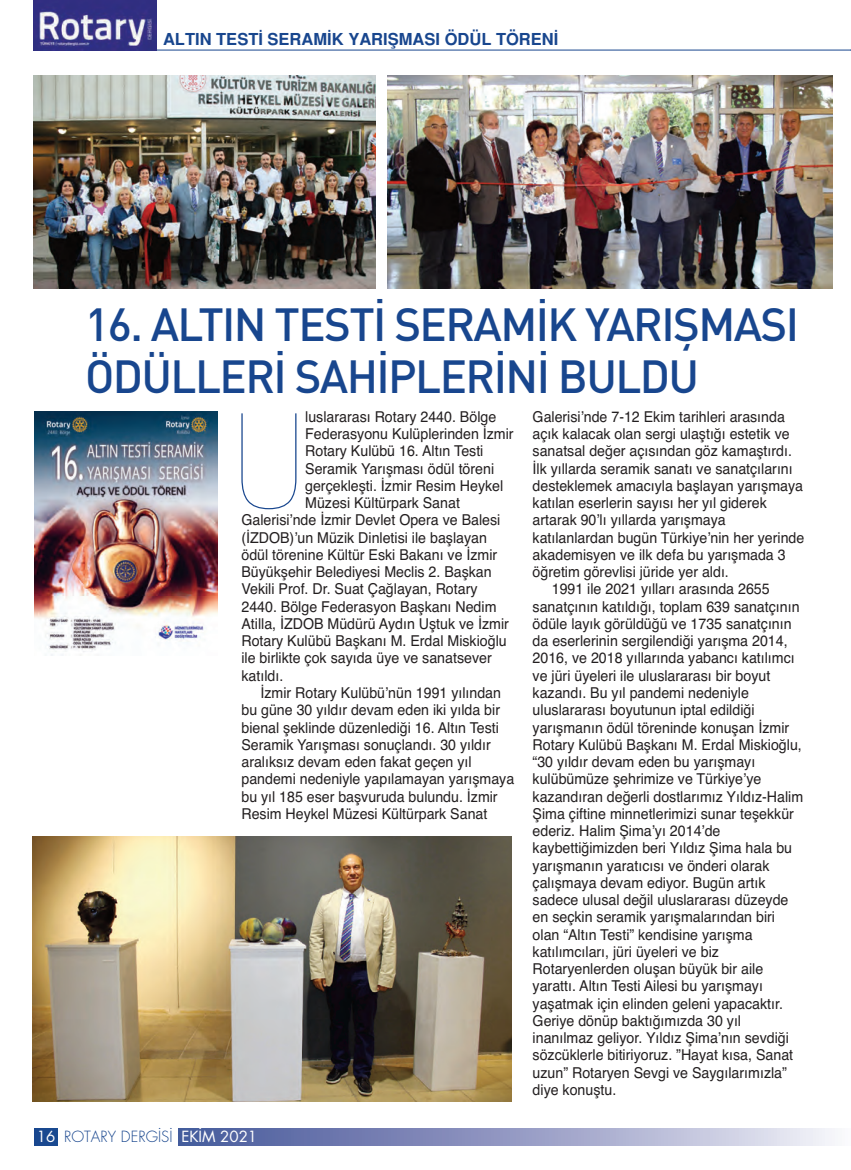
<style>
.page{position:relative;width:851px;height:1170px;background:#fff}
.page>*{position:absolute;margin:0;border:0;box-sizing:border-box;transform-origin:0 0}
.t1{font:300 123.6px "Elle Nova C Ultra";color:#18468e}
.t2{font:45.9px/52.5px "DIM Med";letter-spacing:-.035em;color:#18468e}
.t3{font:700 16.5px "Helveticam";color:#18468e}
.t4{font:15px "Helvetica";color:#231f20;scale:.95 1}
.t5{font:15px "Helvetica";color:#231f20;scale:.94 1}
.t6{font:15px "Futura Lightm";color:#18468e}
.t7{font:15px "Futura Bookm";color:#fff}
.s1{font-family:"Futura Bookm";color:#fff}
</style>
<div class="page">
<hr style="left:850px;top:304px;width:1px;height:449px;background:#dedfed">
<img style="left:34px;top:75px;width:342px;height:213px">
<img style="left:33px;top:836px;width:478px;height:265px">
<img style="left:387px;top:75px;width:445px;height:213px">
<hr style="left:156px;top:50px;width:694px;height:1px;background:#18468e">
<svg style="left:34px;top:1128px;width:798px;height:16px;background:#919ac3"></svg>
<div style="left:58px;top:1127px;width:120px;height:17px;background:#fff"></div>
<img style="left:34px;top:0;width:122px;height:50px">
<img style="left:34px;top:412px;width:183px;height:243px">
<p class="t3" style="left:163px;top:29px;width:397px">ALTIN TESTİ SERAMİK YARIŞMASI ÖDÜL TÖRENİ</p>
<h2 class="t2" style="left:85px;top:296px;width:715px">16. ALTIN TESTİ SERAMİK YARIŞMASI<br>ÖDÜLLERİ SAHİPLERİNİ BULDU</h2>
<p class="t4" style="left:305px;top:408px;width:203px">luslararası Rotary 2440. Bölge</p>
<p class="t4" style="left:305px;top:425px;width:221px">Federasyonu Kulüplerinden İzmir</p>
<p class="t4" style="left:305px;top:442px;width:189px">Rotary Kulübü 16. Altın Testi</p>
<p class="t4" style="left:305px;top:459px;width:200px">Seramik Yarışması ödül töreni</p>
<p class="t4" style="left:305px;top:477px;width:210px">gerçekleşti. İzmir Resim Heykel</p>
<p class="t4" style="left:305px;top:494px;width:164px">Müzesi Kültürpark Sanat</p>
<p class="t4" style="left:241px;top:511px;width:274px">Galerisi’nde İzmir Devlet Opera ve Balesi</p>
<p class="t4" style="left:241px;top:528px;width:260px">(İZDOB)’un Müzik Dinletisi ile başlayan</p>
<p class="t4" style="left:241px;top:546px;width:271px">ödül törenine Kültür Eski Bakanı ve İzmir</p>
<p class="t4" style="left:241px;top:563px;width:265px">Büyükşehir Belediyesi Meclis 2. Başkan</p>
<p class="t4" style="left:241px;top:580px;width:250px">Vekili Prof. Dr. Suat Çağlayan, Rotary</p>
<p class="t4" style="left:241px;top:597px;width:270px">2440. Bölge Federasyon Başkanı Nedim</p>
<p class="t4" style="left:241px;top:615px;width:283px">Atilla, İZDOB Müdürü Aydın Uştuk ve İzmir</p>
<p class="t4" style="left:241px;top:632px;width:281px">Rotary Kulübü Başkanı M. Erdal Miskioğlu</p>
<p class="t4" style="left:241px;top:649px;width:265px">ile birlikte çok sayıda üye ve sanatsever</p>
<p class="t4" style="left:241px;top:666px;width:46px">katıldı.</p>
<p class="t5" style="left:260px;top:684px;width:257px">İzmir Rotary Kulübü’nün 1991 yılından</p>
<p class="t5" style="left:241px;top:701px;width:276px">bu güne 30 yıldır devam eden iki yılda bir</p>
<p class="t5" style="left:241px;top:718px;width:275px">bienal şeklinde düzenlediği 16. Altın Testi</p>
<p class="t5" style="left:241px;top:735px;width:267px">Seramik Yarışması sonuçlandı. 30 yıldır</p>
<p class="t5" style="left:241px;top:753px;width:246px">aralıksız devam eden fakat geçen yıl</p>
<p class="t5" style="left:241px;top:770px;width:291px">pandemi nedeniyle yapılamayan yarışmaya</p>
<p class="t5" style="left:241px;top:787px;width:274px">bu yıl 185 eser başvuruda bulundu. İzmir</p>
<p class="t5" style="left:241px;top:804px;width:263px">Resim Heykel Müzesi Kültürpark Sanat</p>
<h1 class="t1" style="left:234px;top:396px;width:71px">U</h1>
<p class="t6" style="left:37px;top:1126px;width:137px"><span class="s1">16</span> ROTARY DERGİSİ</p>
<p class="t7" style="left:181px;top:1126px;width:77px">EKİM 2021</p>
<p class="t5" style="left:532px;top:408px;width:270px">Galerisi’nde 7-12 Ekim tarihleri arasında</p>
<p class="t5" style="left:532px;top:425px;width:275px">açık kalacak olan sergi ulaştığı estetik ve</p>
<p class="t5" style="left:532px;top:442px;width:277px">sanatsal değer açısından göz kamaştırdı.</p>
<p class="t5" style="left:532px;top:459px;width:278px">İlk yıllarda seramik sanatı ve sanatçılarını</p>
<p class="t5" style="left:532px;top:477px;width:289px">desteklemek amacıyla başlayan yarışmaya</p>
<p class="t5" style="left:532px;top:494px;width:250px">katılan eserlerin sayısı her yıl giderek</p>
<p class="t5" style="left:532px;top:511px;width:207px">artarak 90’lı yıllarda yarışmaya</p>
<p class="t5" style="left:532px;top:528px;width:290px">katılanlardan bugün Türkiye’nin her yerinde</p>
<p class="t5" style="left:532px;top:546px;width:271px">akademisyen ve ilk defa bu yarışmada 3</p>
<p class="t5" style="left:532px;top:563px;width:210px">öğretim görevlisi jüride yer aldı.</p>
<p class="t4" style="left:551px;top:580px;width:231px">1991 ile 2021 yılları arasında 2655</p>
<p class="t4" style="left:532px;top:597px;width:282px">sanatçının katıldığı, toplam 639 sanatçının</p>
<p class="t4" style="left:532px;top:615px;width:274px">ödüle layık görüldüğü ve 1735 sanatçının</p>
<p class="t4" style="left:532px;top:632px;width:270px">da eserlerinin sergilendiği yarışma 2014,</p>
<p class="t4" style="left:532px;top:649px;width:277px">2016, ve 2018 yıllarında yabancı katılımcı</p>
<p class="t4" style="left:532px;top:666px;width:252px">ve jüri üyeleri ile uluslararası bir boyut</p>
<p class="t4" style="left:532px;top:684px;width:229px">kazandı. Bu yıl pandemi nedeniyle</p>
<p class="t4" style="left:532px;top:701px;width:235px">uluslararası boyutunun iptal edildiği</p>
<p class="t4" style="left:532px;top:718px;width:271px">yarışmanın ödül töreninde konuşan İzmir</p>
<p class="t4" style="left:532px;top:735px;width:285px">Rotary Kulübü Başkanı M. Erdal Miskioğlu,</p>
<p class="t4" style="left:532px;top:753px;width:236px">“30 yıldır devam eden bu yarışmayı</p>
<p class="t4" style="left:532px;top:770px;width:242px">kulübümüze şehrimize ve Türkiye’ye</p>
<p class="t4" style="left:532px;top:787px;width:286px">kazandıran değerli dostlarımız Yıldız-Halim</p>
<p class="t4" style="left:532px;top:804px;width:276px">Şima çiftine minnetlerimizi sunar teşekkür</p>
<p class="t4" style="left:532px;top:822px;width:199px">ederiz. Halim Şima’yı 2014’de</p>
<p class="t4" style="left:532px;top:839px;width:275px">kaybettiğimizden beri Yıldız Şima hala bu</p>
<p class="t4" style="left:532px;top:856px;width:251px">yarışmanın yaratıcısı ve önderi olarak</p>
<p class="t4" style="left:532px;top:873px;width:247px">çalışmaya devam ediyor. Bugün artık</p>
<p class="t4" style="left:532px;top:891px;width:271px">sadece ulusal değil uluslararası düzeyde</p>
<p class="t4" style="left:532px;top:908px;width:256px">en seçkin seramik yarışmalarından biri</p>
<p class="t4" style="left:532px;top:925px;width:233px">olan “Altın Testi” kendisine yarışma</p>
<p class="t4" style="left:532px;top:942px;width:197px">katılımcıları, jüri üyeleri ve biz</p>
<p class="t4" style="left:532px;top:960px;width:244px">Rotaryenlerden oluşan büyük bir aile</p>
<p class="t4" style="left:532px;top:977px;width:244px">yarattı. Altın Testi Ailesi bu yarışmayı</p>
<p class="t4" style="left:532px;top:994px;width:265px">yaşatmak için elinden geleni yapacaktır.</p>
<p class="t4" style="left:532px;top:1011px;width:221px">Geriye dönüp baktığımızda 30 yıl</p>
<p class="t4" style="left:532px;top:1029px;width:271px">inanılmaz geliyor. Yıldız Şima’nın sevdiği</p>
<p class="t4" style="left:532px;top:1046px;width:276px">sözcüklerle bitiriyoruz. ”Hayat kısa, Sanat</p>
<p class="t4" style="left:532px;top:1063px;width:269px">uzun” Rotaryen Sevgi ve Saygılarımızla”</p>
<p class="t4" style="left:532px;top:1080px;width:90px">diye konuştu.</p>
</div>
